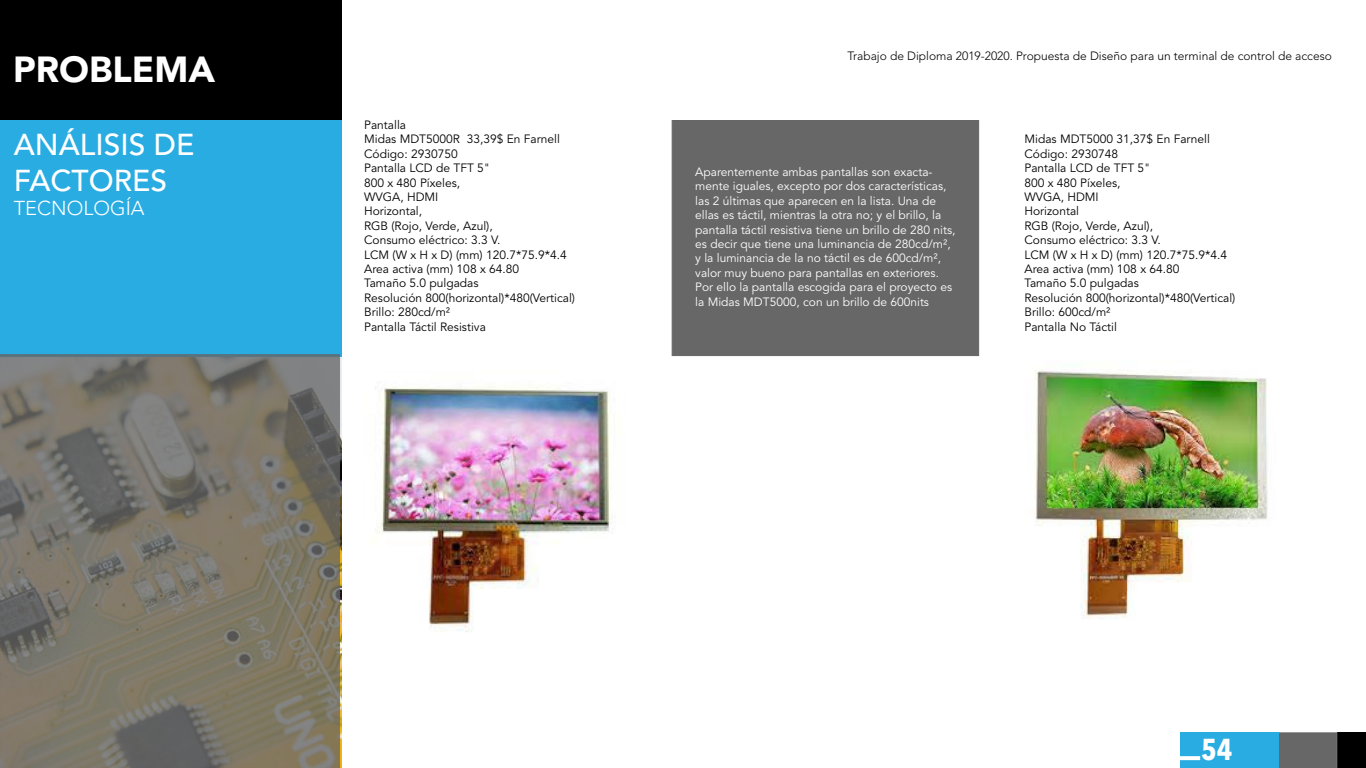
<style>
.page{position:relative;width:1366px;height:768px;background:#fff}
.page>*{position:absolute;margin:0;border:0;box-sizing:border-box;transform-origin:0 0}
.t1{font:900 36px "Avenir LT Std";color:#fff}
.t2{font:500 30px/36px "Avenir LT Std";color:#fff}
.t3{font:700 condensed 30px "Avenir Next LT Pro";color:#fff}
.t4{font:300 20px "Avenir LT Std";color:#fff}
.t5{font:12px/14.4px "Avenir LT Std";color:#000}
.t6{font:12px/14.4px "Avenir LT Std";color:#fff}
.t7{font:300 12px "Avenir LT Std";color:#000}
</style>
<div class="page">
<div style="left:0;top:0;width:342px;height:120px;background:#000"></div>
<div style="left:0;top:120px;width:342px;height:236px;background:#29ace2"></div>
<div style="left:1337px;top:732px;width:29px;height:36px;background:#000"></div>
<div style="left:1278px;top:732px;width:59px;height:36px;background:#676767"></div>
<div style="left:1180px;top:732px;width:98px;height:36px;background:#29ace2"></div>
<svg style="left:1180px;top:756px;width:20px;height:4px"></svg>
<svg style="left:0;top:354px;width:340px;height:414px;background:#787469"></svg>
<img style="left:375px;top:386px;width:237px;height:246px">
<img style="left:1034px;top:369px;width:234px;height:250px">
<div style="left:672px;top:120px;width:307px;height:236px;background:#676767"></div>
<h1 class="t1" style="left:13px;top:48px;width:203px">PROBLEMA</h1>
<p class="t7" style="left:847px;top:49px;width:486px">Trabajo de Diploma 2019-2020. Propuesta de Diseño para un terminal de control de acceso</p>
<h2 class="t2" style="left:14px;top:127px;width:182px">ANÁLISIS DE<br>FACTORES</h2>
<h3 class="t4" style="left:14px;top:196px;width:132px">TECNOLOGÍA</h3>
<p class="t5" style="left:364px;top:118px;width:212px">Pantalla<br>Midas MDT5000R 33,39$ En Farnell<br>Código: 2930750<br>Pantalla LCD de TFT 5"<br>800 x 480 Píxeles,<br>WVGA, HDMI<br>Horizontal,<br>RGB (Rojo, Verde, Azul),<br>Consumo eléctrico: 3.3 V.<br>LCM (W x H x D) (mm) 120.7*75.9*4.4<br>Area activa (mm) 108 x 64.80<br>Tamaño 5.0 pulgadas<br>Resolución 800(horizontal)*480(Vertical)<br>Brillo: 280cd/m²<br>Pantalla Táctil Resistiva</p>
<p class="t6" style="left:695px;top:165px;width:262px">Aparentemente ambas pantallas son exacta&shy;mente iguales, excepto por dos características, las 2 últimas que aparecen en la lista. Una de ellas es táctil, mientras la otra no; y el brillo, la pantalla táctil resistiva tiene un brillo de 280 nits, es decir que tiene una luminancia de 280cd/m², y la luminancia de la no táctil es de 600cd/m², valor muy bueno para pantallas en exteriores.<br>Por ello la pantalla escogida para el proyecto es la Midas MDT5000, con un brillo de 600nits</p>
<p class="t5" style="left:1025px;top:132px;width:212px">Midas MDT5000 31,37$ En Farnell<br>Código: 2930748<br>Pantalla LCD de TFT 5"<br>800 x 480 Píxeles,<br>WVGA, HDMI<br>Horizontal<br>RGB (Rojo, Verde, Azul),<br>Consumo eléctrico: 3.3 V.<br>LCM (W x H x D) (mm) 120.7*75.9*4.4<br>Area activa (mm) 108 x 64.80<br>Tamaño 5.0 pulgadas<br>Resolución 800(horizontal)*480(Vertical)<br>Brillo: 600cd/m²<br>Pantalla No Táctil</p>
<h2 class="t3" style="left:1201px;top:731px;width:33px">54</h2>
</div>
